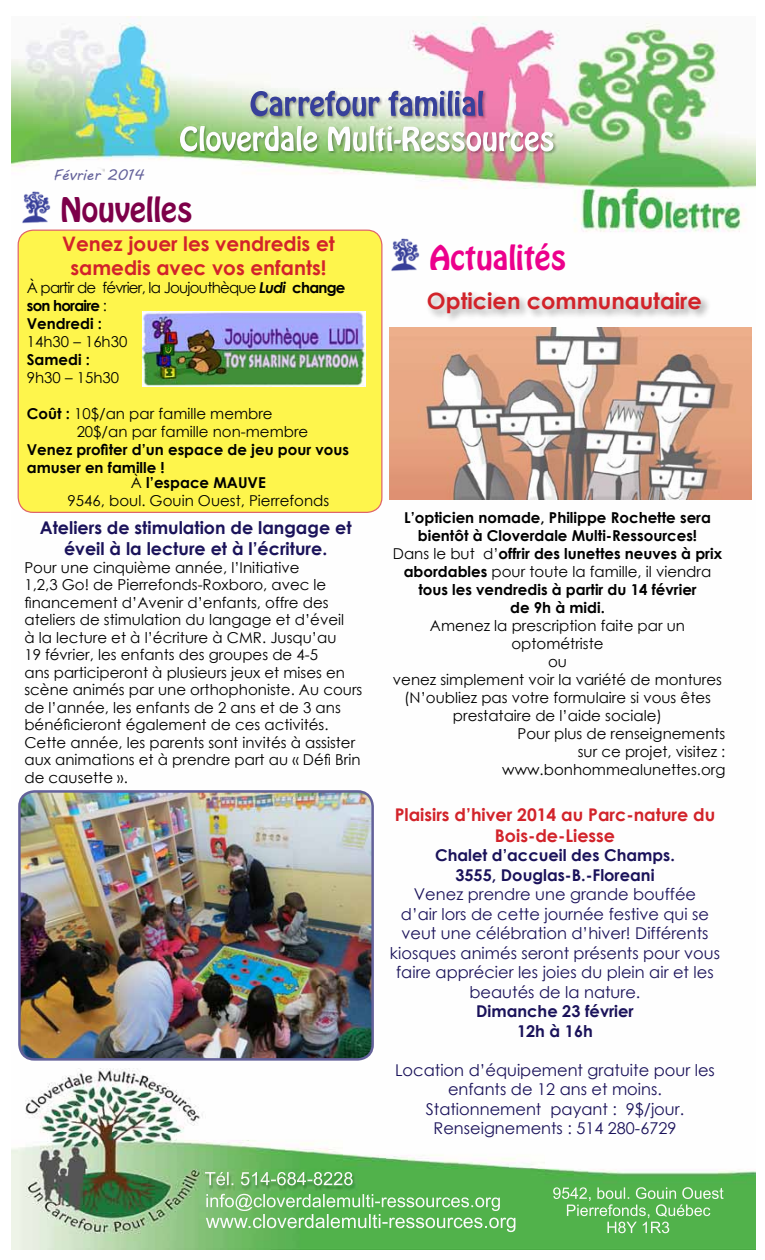
<style>
.page{position:relative;width:765px;height:1260px;background:#fff}
.page>*{position:absolute;margin:0;border:0;box-sizing:border-box;transform-origin:0 0}
.t1{font:30px "Hobo Std";color:#ec008c}
.t2{font:30px "Hobo Std";color:#7d0049}
.t3{font:700 22.5px "Century Gothic";color:#d2232a}
.t4{font:700 20px/24px "Century Gothic";color:#d2232a;text-align:center}
.t5{font:700 17.5px/21px "Century Gothic";color:#1a125a;text-align:center}
.t6{font:700 17.5px/21px "Century Gothic";color:#d2232a;text-align:center}
.t7{font:16.25px/19.5px "Century Gothic";color:#1a125a;text-align:center}
.t8{font:700 16.25px/19.5px "Century Gothic";color:#1a125a;text-align:center}
.t9{font:15px/17.5px "Century Gothic";color:#000}
.t10{font:700 15px/18px "Century Gothic";color:#000;text-align:center}
.t11{font:15px/18px "Century Gothic";letter-spacing:-.05em;color:#000}
.t12{font:15px "MV Boli";color:#63619a}
.s1{font-weight:700;font-style:italic}
.s2{font-weight:700}
.s3{font-weight:400}
</style>
<div class="page">
<img style="left:12px;top:17px;width:743px;height:1232px">
<img style="left:390px;top:328px;width:362px;height:172px">
<div style="left:18px;top:230px;width:364px;height:282px;background:#fef54c;border-radius:15px"></div>
<div style="left:18px;top:230px;width:365px;height:283px;border:1px solid #d2232a;border-radius:15px"></div>
<img style="left:390px;top:236px;width:32px;height:38px">
<img style="left:21px;top:188px;width:32px;height:38px">
<img style="left:19px;top:791px;width:354px;height:268px">
<div style="left:18px;top:790px;width:356px;height:271px;border:2px solid #63619a;border-radius:15px"></div>
<img style="left:143px;top:312px;width:223px;height:75px">
<div style="left:426px;top:290px;width:285px;height:34px;background:#fefefe"></div>
<div style="left:420px;top:285px;width:289px;height:36px;background:#fff;opacity:.75"></div>
<p class="t12" style="left:53px;top:165px;width:93px">Février 2014</p>
<h1 class="t2" style="left:60px;top:189px;width:134px">Nouvelles</h1>
<h3 class="t4" style="left:62px;top:231px;width:274px">Venez jouer les vendredis et samedis avec vos enfants!</h3>
<p class="t11" style="left:27px;top:278px;width:320px">À partir de février, la Joujouthèque <span class="s1">Ludi</span> <span class="s2">change son horaire</span> :<br><span class="s2">Vendredi :</span></p>
<p class="t9" style="left:27px;top:332px;width:102px">14h30 – 16h30</p>
<p class="t10" style="left:27px;top:350px;width:65px">Samedi :</p>
<p class="t9" style="left:27px;top:368px;width:94px">9h30 – 15h30</p>
<p class="t9" style="left:77px;top:404px;width:233px;line-height:18px;text-indent:-50px"><span class="s2">Coût :</span> 10$/an par famille membre<br>20$/an par famille non-membre</p>
<p class="t10" style="left:27px;top:440px;width:324px;text-align:left">Venez profiter d’un espace de jeu pour vous amuser en famille !</p>
<p class="t9" style="left:68px;top:473px;width:263px;line-height:18px;text-align:center">À <span class="s2">l’espace MAUVE<br></span>9546, boul. Gouin Ouest, Pierrefonds</p>
<p class="t5" style="left:40px;top:517px;width:313px">Ateliers de stimulation de langage et éveil à la lecture et à l’écriture.</p>
<p class="t9" style="left:24px;top:558px;width:339px">Pour une cinquième année, l’Initiative<br>1,2,3 Go! de Pierrefonds-Roxboro, avec le financement d’Avenir d’enfants, offre des ateliers de stimulation du langage et d’éveil<br>à la lecture et à l’écriture à CMR. Jusqu’au<br>19 février, les enfants des groupes de 4-5<br>ans participeront à plusieurs jeux et mises en scène animés par une orthophoniste. Au cours de l’année, les enfants de 2 ans et de 3 ans bénéficieront également de ces activités.<br>Cette année, les parents sont invités à assister aux animations et à prendre part au « Défi Brin de causette ».</p>
<h1 class="t1" style="left:430px;top:237px;width:138px">Actualités</h1>
<h2 class="t3" style="left:427px;top:284px;width:276px">Opticien communautaire</h2>
<p class="t10" style="left:393px;top:507px;width:331px">L’opticien nomade, Philippe Rochette sera bientôt à Cloverdale Multi-Ressources!<br><span class="s3">Dans le but d’</span>offrir des lunettes neuves à prix abordables <span class="s3">pour toute la famille, il viendra </span>tous les vendredis à partir du 14 février<br>de 9h à midi.</p>
<p class="t9" style="left:430px;top:616px;width:257px">Amenez la prescription faite par un</p>
<p class="t9" style="left:512px;top:634px;width:94px">optométriste</p>
<p class="t9" style="left:548px;top:652px;width:20px">ou</p>
<p class="t9" style="left:393px;top:670px;width:331px">venez simplement voir la variété de montures</p>
<p class="t9" style="left:404px;top:688px;width:308px">(N’oubliez pas votre formulaire si vous êtes</p>
<p class="t9" style="left:453px;top:706px;width:211px">prestataire de l’aide sociale)</p>
<p class="t9" style="left:518px;top:724px;width:209px">Pour plus de renseignements</p>
<p class="t9" style="left:578px;top:742px;width:149px">sur ce projet, visitez :</p>
<p class="t9" style="left:502px;top:760px;width:225px">www.bonhommealunettes.org</p>
<p class="t6" style="left:395px;top:803px;width:322px">Plaisirs d’hiver 2014 au Parc-nature du<br>Bois-de-Liesse</p>
<p class="t8" style="left:435px;top:845px;width:241px">Chalet d’accueil des Champs.<br>3555, Douglas-B.-Floreani</p>
<p class="t7" style="left:390px;top:884px;width:331px">Venez prendre une grande bouffée<br>d’air lors de cette journée festive qui se veut une célébration d’hiver! Différents kiosques animés seront présents pour vous faire apprécier les joies du plein air et les beautés de la nature.</p>
<p class="t8" style="left:476px;top:1001px;width:159px">Dimanche 23 février<br>12h à 16h</p>
<p class="t7" style="left:395px;top:1060px;width:321px">Location d’équipement gratuite pour les enfants de 12 ans et moins.<br>Stationnement payant : 9$/jour.<br>Renseignements : 514 280-6729</p>
</div>
